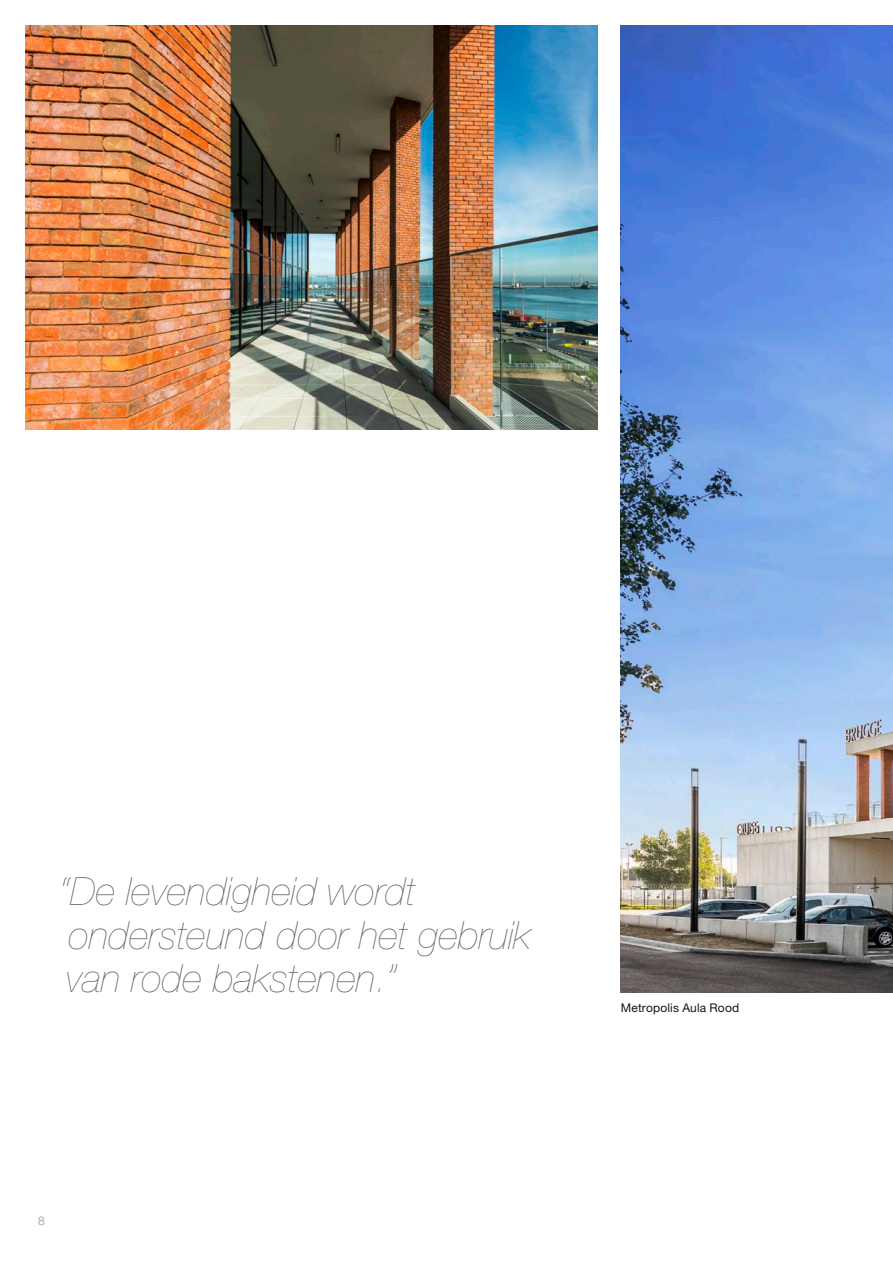
<style>
.page{position:relative;width:893px;height:1263px;background:#fff}
.page>*{position:absolute;margin:0;border:0;box-sizing:border-box;transform-origin:0 0}
.t1{font:italic 200 39px/43.5px "Helvetica Neue LT Std";color:#626261}
.t2{font:12px "Helvetica Neue LT Std";letter-spacing:.01em;color:#171715}
.t3{font:300 12px "Helvetica Neue LT Std";color:#919191}
</style>
<div class="page">
<img style="left:26px;top:26px;width:571px;height:404px">
<img style="left:621px;top:26px;width:272px;height:966px">
<p class="t1" style="left:59px;top:869px;width:473px">“De levendigheid wordt ondersteund door het gebruik van rode bakstenen.”</p>
<p class="t3" style="left:38px;top:1213px;width:8px">8</p>
<p class="t2" style="left:621px;top:1000px;width:120px">Metropolis Aula Rood</p>
</div>
